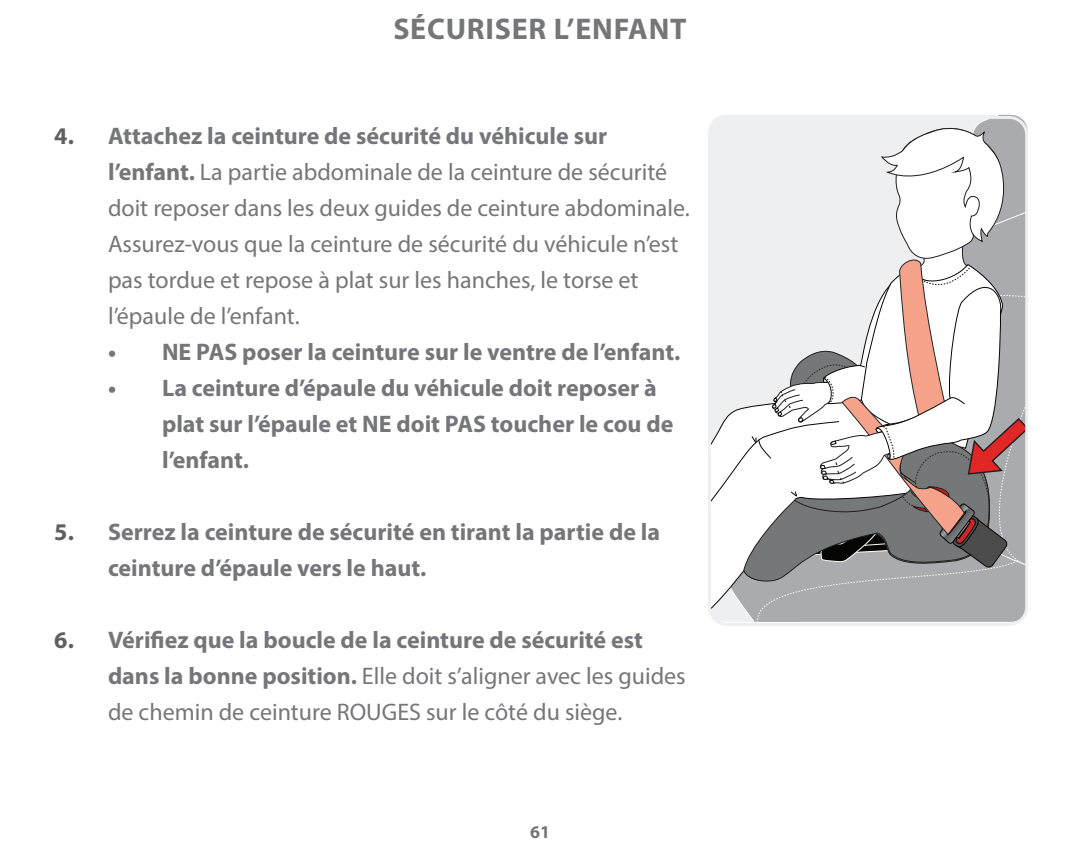
<style>
.page{position:relative;width:1080px;height:864px;background:#fff}
.page>*{position:absolute;margin:0;border:0;box-sizing:border-box;transform-origin:0 0}
.t1{font:700 30px "Myriad Pro";letter-spacing:.025em;color:#757679}
.t2{font:24px/36px "Myriad Pro";color:#757679}
.t3{font:700 24px/36px "Myriad Pro";color:#757679}
.t4{font:700 18px "Myriad Pro";color:#757679}
.s1{font-weight:700;color:#5f5f62}
.s2{font-weight:700}
.s3{color:#5f5f62}
</style>
<div class="page">
<svg style="left:710px;top:115px;width:318px;height:507px"></svg>
<div style="left:708px;top:116px;width:320px;height:510px;border:3px solid #edeff0;border-radius:18px"></div>
<p class="t1" style="left:393px;top:9px;width:295px">SÉCURISER L’ENFANT</p>
<p class="t2" style="left:108px;top:118px;width:583px;text-indent:-54px"><span class="s1">4.</span> <span class="s2">Attachez la ceinture de sécurité du véhicule sur l’enfant.</span> La partie abdominale de la ceinture de sécurité doit reposer dans les deux guides de ceinture abdominale.<br>Assurez-vous que la ceinture de sécurité du véhicule n’est pas tordue et repose à plat sur les hanches, le torse et l’épaule de l’enfant.</p>
<p class="t3" style="left:108px;top:333px;width:574px">• NE PAS poser la ceinture sur le ventre de l’enfant.</p>
<p class="t3" style="left:162px;top:369px;width:513px;text-indent:-54px">• La ceinture d’épaule du véhicule doit reposer à plat sur l’épaule et NE doit PAS toucher le cou de l’enfant.</p>
<p class="t3" style="left:108px;top:513px;width:554px;text-indent:-54px"><span class="s3">5.</span> Serrez la ceinture de sécurité en tirant la partie de la ceinture d’épaule vers le haut.</p>
<p class="t2" style="left:108px;top:622px;width:579px;text-indent:-54px"><span class="s1">6.</span> <span class="s2">Vérifiez que la boucle de la ceinture de sécurité est dans la bonne position.</span> Elle doit s’aligner avec les guides de chemin de ceinture ROUGES sur le côté du siège.</p>
<p class="t4" style="left:530px;top:820px;width:21px">61</p>
</div>
